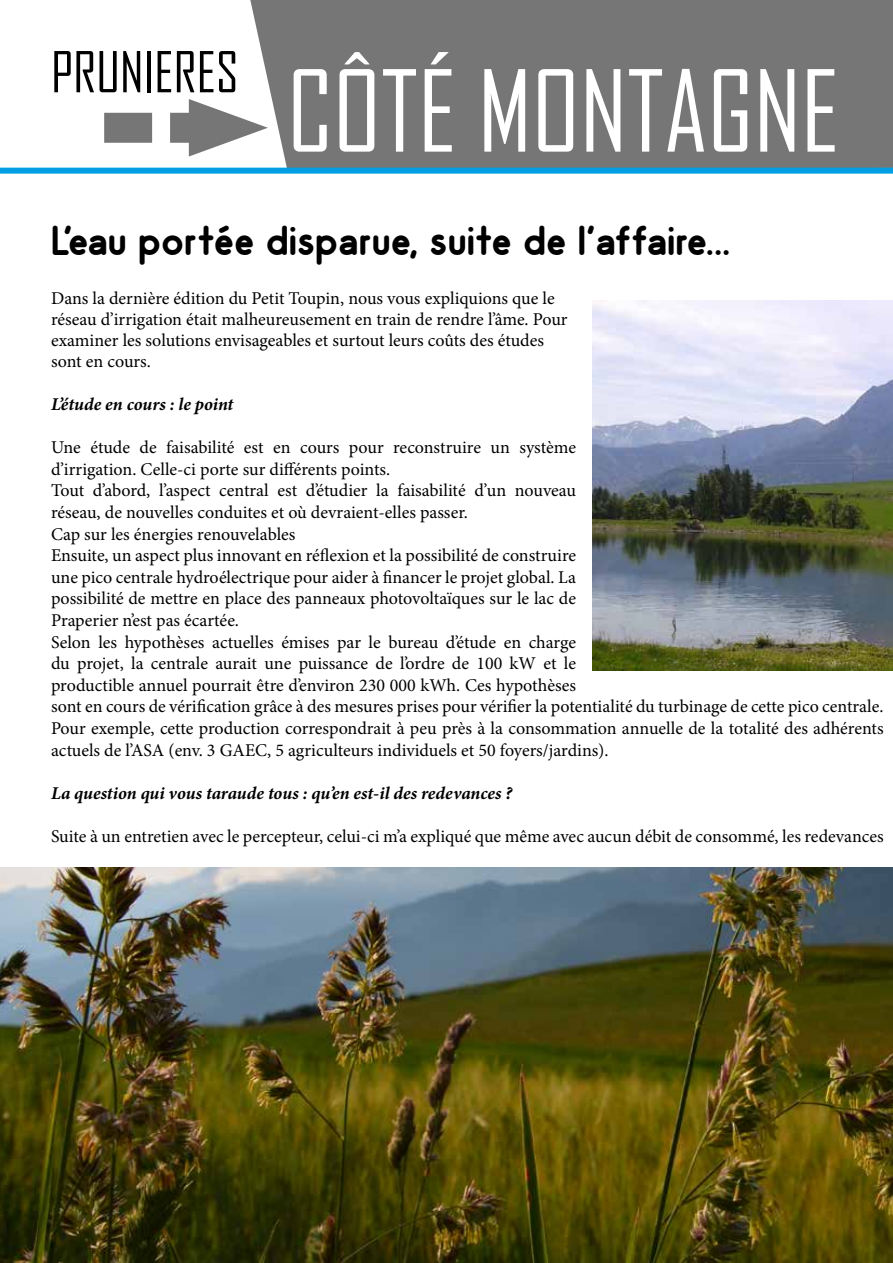
<style>
.page{position:relative;width:893px;height:1263px;background:#fff}
.page>*{position:absolute;margin:0;border:0;box-sizing:border-box;transform-origin:0 0}
.t1{font:108px "Agency FB";color:#fff}
.t2{font:54px "Agency FB";color:#000}
.t3{font:700 42px "Odin";color:#000}
.t4{font:18px/21.6px "Minion Pro";color:#000}
.t5{font:italic 700 18px "Minion Pro";color:#000}
</style>
<div class="page">
<div style="left:238px;top:0;width:655px;height:168px;background:#767676"></div>
<img style="left:0;top:867px;width:893px;height:396px">
<div style="left:0;top:168px;width:893px;height:6px;background:#009fe3"></div>
<svg style="left:104px;top:99px;width:164px;height:58px"></svg>
<img style="left:592px;top:301px;width:301px;height:370px">
<h2 class="t2" style="left:51px;top:39px;width:189px">PRUNIERES</h2>
<h1 class="t1" style="left:287px;top:45px;width:554px">CÔTÉ MONTAGNE</h1>
<h3 class="t3" style="left:51px;top:216px;width:681px">L'eau portée disparue, suite de l'affaire...</h3>
<p class="t4" style="left:51px;top:288px;width:518px;line-height:21px">Dans la dernière édition du Petit Toupin, nous vous expliquions que le réseau d’irrigation était malheureusement en train de rendre l’âme. Pour examiner les solutions envisageables et surtout leurs coûts des études sont en cours.</p>
<p class="t5" style="left:51px;top:391px;width:184px">L’étude en cours : le point</p>
<p class="t4" style="left:51px;top:437px;width:834px">Une étude de faisabilité est en cours pour reconstruire un système<br>d’irrigation. Celle-ci porte sur différents points.<br>Tout d’abord, l’aspect central est d’étudier la faisabilité d’un nouveau<br>réseau, de nouvelles conduites et où devraient-elles passer.<br>Cap sur les énergies renouvelables<br>Ensuite, un aspect plus innovant en réflexion et la possibilité de construire<br>une pico centrale hydroélectrique pour aider à financer le projet global. La<br>possibilité de mettre en place des panneaux photovoltaïques sur le lac de<br>Praperier n’est pas écartée.<br>Selon les hypothèses actuelles émises par le bureau d’étude en charge<br>du projet, la centrale aurait une puissance de l’ordre de 100 kW et le<br>productible annuel pourrait être d’environ 230 000 kWh. Ces hypothèses<br>sont en cours de vérification grâce à des mesures prises pour vérifier la potentialité du turbinage de cette pico centrale.<br>Pour exemple, cette production correspondrait à peu près à la consommation annuelle de la totalité des adhérents actuels de l’ASA (env. 3 GAEC, 5 agriculteurs individuels et 50 foyers/jardins).</p>
<p class="t5" style="left:51px;top:780px;width:463px">La question qui vous taraude tous : qu’en est-il des redevances ?</p>
<p class="t4" style="left:51px;top:825px;width:834px">Suite à un entretien avec le percepteur, celui-ci m’a expliqué que même avec aucun débit de consommé, les redevances</p>
</div>
